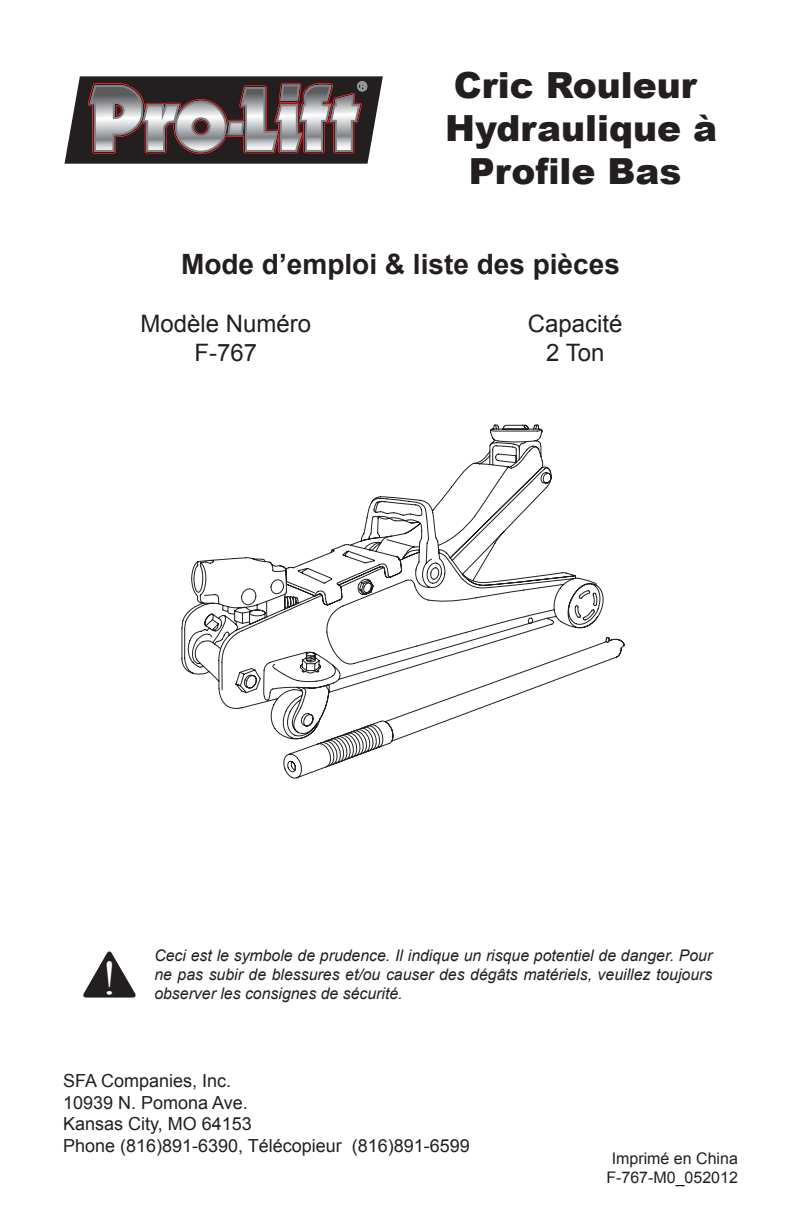
<style>
.page{position:relative;width:792px;height:1224px;background:#fff}
.page>*{position:absolute;margin:0;border:0;box-sizing:border-box;transform-origin:0 0}
.t1{font:48px "Times New Roman";color:#fff}
.t2{font:900 36px/43.2px "Arial";color:#231f20;text-align:center}
.t3{font:700 28px "Arial";color:#231f20}
.t4{font:24px/28.8px "Arial";color:#231f20;text-align:center}
.t5{font:18px/21.6px "Arial";color:#231f20}
.t6{font:italic 16px/19.2px "Arial";color:#231f20;text-align:justify}
.t7{font:16px/19.2px "Arial";color:#231f20;text-align:center}
</style>
<div class="page">
<svg style="left:83px;top:951px;width:53px;height:47px"></svg>
<svg style="left:65px;top:76px;width:318px;height:88px"></svg>
<svg style="left:181px;top:424px;width:444px;height:355px"></svg>
<h2 class="t2" style="left:445px;top:62px;width:274px">Cric Rouleur<br>Hydraulique à<br>Profile Bas</h2>
<h3 class="t3" style="left:181px;top:245px;width:440px">Mode d’emploi &amp; liste des pièces</h3>
<h3 class="t4" style="left:140px;top:310px;width:172px">Modèle Numéro<br>F-767</h3>
<h3 class="t4" style="left:528px;top:310px;width:96px">Capacité<br>2 Ton</h3>
<h1 class="t1" style="left:101px;top:946px;width:17px">!</h1>
<p class="t6" style="left:154px;top:946px;width:560px">Ceci est le symbole de prudence. Il indique un risque potentiel de danger. Pour ne pas subir de blessures et/ou causer des dégâts matériels, veuillez toujours observer les consignes de sécurité.</p>
<p class="t5" style="left:63px;top:1070px;width:408px">SFA Companies, Inc.<br>10939 N. Pomona Ave.<br>Kansas City, MO 64153<br>Phone (816)891-6390, Télécopieur (816)891-6599</p>
<p class="t7" style="left:606px;top:1149px;width:133px">Imprimé en China<br>F-767-M0_052012</p>
</div>
